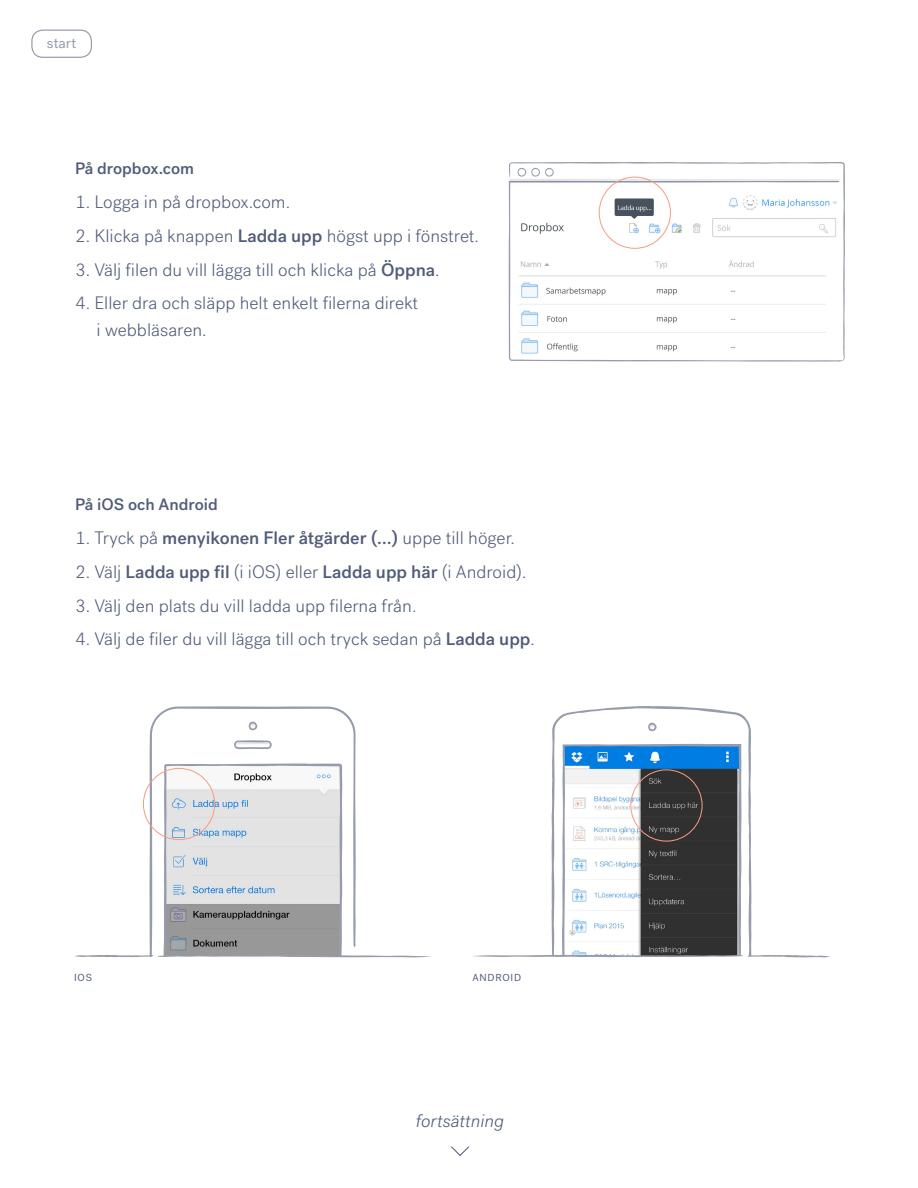
<style>
.page{position:relative;width:918px;height:1188px;background:#fff}
.page>*{position:absolute;margin:0;border:0;box-sizing:border-box;transform-origin:0 0}
.body{font:300 18px/27px "Post Grotesk";color:#505c7a}
.body-2{font:500 18px "Post Grotesk";color:#505c7a}
.deck{font:italic 300 18px "Post Grotesk";color:#505c7a}
.eyebrow{font:500 16.5px "Post Grotesk";color:#505c7a}
.link{font:14.55px "Post Grotesk";color:#969cad}
.t1{font:10.2px "Post Grotesk";letter-spacing:.07em;color:#505c7a}
.s1{font-weight:500}
.s2{font-weight:300}
</style>
<div class="page">
<svg style="left:149px;top:706px;width:207px;height:58px"></svg>
<svg style="left:249px;top:721px;width:8px;height:9px"></svg>
<svg style="left:75px;top:764px;width:357px;height:193px"></svg>
<svg style="left:234px;top:740px;width:38px;height:9px"></svg>
<svg style="left:552px;top:706px;width:199px;height:38px"></svg>
<svg style="left:648px;top:723px;width:9px;height:8px"></svg>
<svg style="left:473px;top:744px;width:357px;height:213px"></svg>
<svg style="left:451px;top:1146px;width:18px;height:10px"></svg>
<svg style="left:509px;top:162px;width:336px;height:199px"></svg>
<svg style="left:509px;top:181px;width:332px;height:181px"></svg>
<svg style="left:509px;top:168px;width:330px;height:14px"></svg>
<div style="left:143px;top:768px;width:72px;height:72px;border:1px solid #f79c82;border-radius:50%"></div>
<div style="left:630px;top:770px;width:72px;height:72px;border:1px solid #f79c82;border-radius:50%"></div>
<div style="left:599px;top:177px;width:72px;height:72px;border:1px solid #f79c82;border-radius:50%"></div>
<div style="left:31px;top:30px;width:61px;height:28px;border:1px solid #969cad;border-radius:11px"></div>
<p class="link" style="left:47px;top:34px;width:31px">start</p>
<p class="eyebrow" style="left:75px;top:159px;width:121px">På dropbox.com</p>
<p class="body" style="left:75px;top:189px;width:217px">1. Logga in på dropbox.com.</p>
<p class="body" style="left:75px;top:222px;width:405px">2. Klicka på knappen <span class="s1">Ladda upp</span> högst upp i fönstret.</p>
<p class="body" style="left:75px;top:256px;width:366px">3. Välj filen du vill lägga till och klicka på <span class="s1">Öppna</span>.</p>
<p class="body" style="left:97px;top:290px;width:323px;text-indent:-22px">4. Eller dra och släpp helt enkelt filerna direkt i webbläsaren.</p>
<p class="eyebrow" style="left:75px;top:495px;width:144px">På iOS och Android</p>
<p class="body-2" style="left:75px;top:527px;width:441px"><span class="s2">1. Tryck på</span> menyikonen Fler åtgärder (…) <span class="s2">uppe till höger.</span></p>
<p class="body" style="left:75px;top:558px;width:453px">2. Välj <span class="s1">Ladda upp fil</span> (i iOS) eller <span class="s1">Ladda upp här</span> (i Android).</p>
<p class="body" style="left:75px;top:592px;width:343px">3. Välj den plats du vill ladda upp filerna från.</p>
<p class="body" style="left:75px;top:626px;width:461px">4. Välj de filer du vill lägga till och tryck sedan på <span class="s1">Ladda upp</span>.</p>
<p class="t1" style="left:74px;top:971px;width:19px">IOS</p>
<p class="t1" style="left:472px;top:971px;width:50px">ANDROID</p>
<p class="deck" style="left:416px;top:1110px;width:90px">fortsättning</p>
</div>
